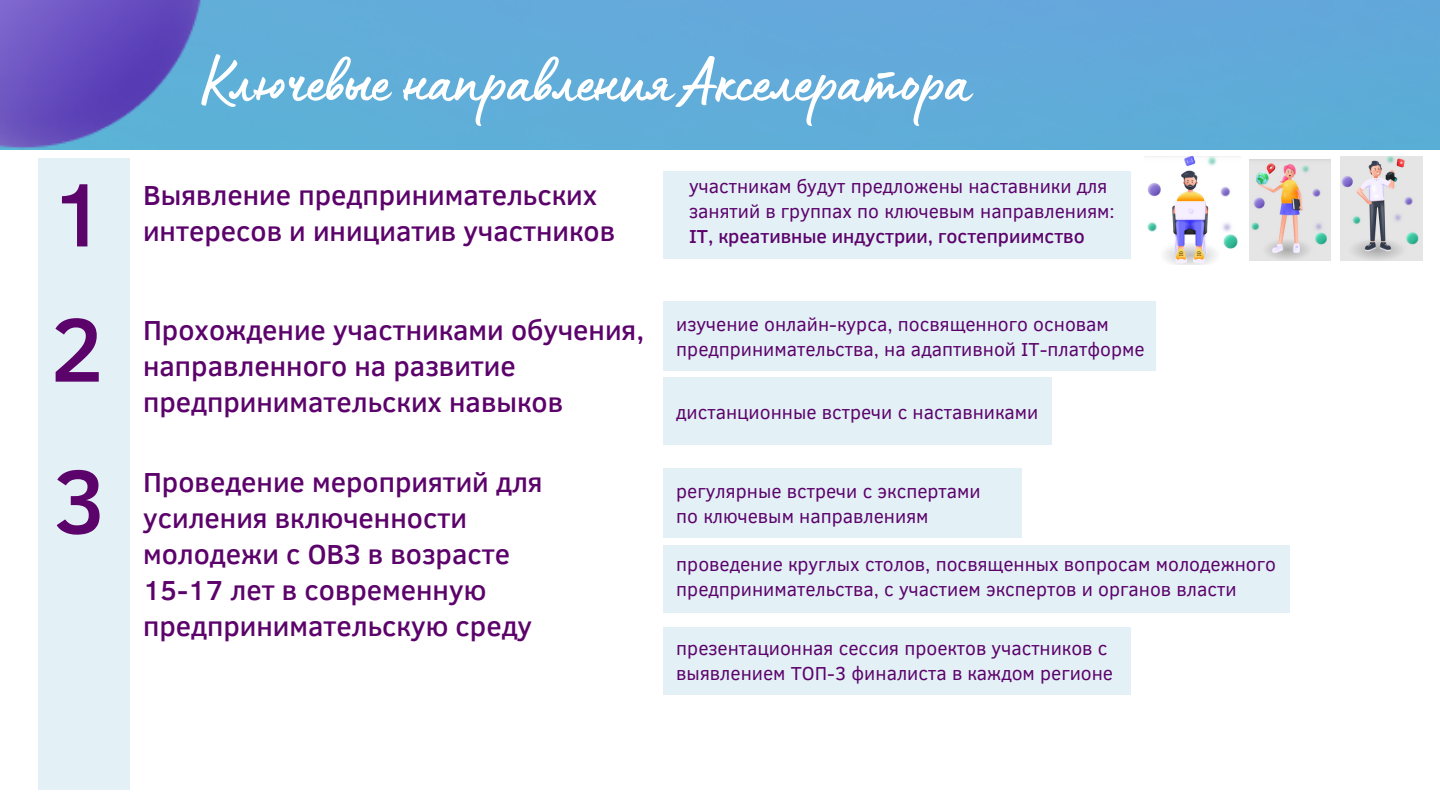
<style>
.page{position:relative;width:1440px;height:810px;background:#fff}
.page>*{position:absolute;margin:0;border:0;box-sizing:border-box;transform-origin:0 0}
.t1{font:500 92px "Clear Sans";color:#5c026b}
.t2{font:65.5px "Lumios Marker";color:#fff}
.t3{font:500 28.2px/36px "Clear Sans";color:#5c026b}
.t4{font:19.3px/24.8px "Clear Sans";color:#5c026b}
.s1{font-weight:500}
</style>
<div class="page">
<img style="left:0;top:0;width:1440px;height:149px">
<div style="left:38px;top:158px;width:92px;height:632px;background:#e3f1f7"></div>
<img style="left:1144px;top:156px;width:96px;height:109px">
<img style="left:1250px;top:160px;width:81px;height:100px">
<img style="left:1341px;top:156px;width:81px;height:104px">
<div style="left:663px;top:171px;width:468px;height:87px;background:#e3f1f7"></div>
<div style="left:663px;top:301px;width:493px;height:70px;background:#e3f1f7"></div>
<div style="left:663px;top:378px;width:389px;height:67px;background:#e3f1f7"></div>
<div style="left:663px;top:469px;width:359px;height:69px;background:#e3f1f7"></div>
<div style="left:663px;top:545px;width:627px;height:68px;background:#e3f1f7"></div>
<div style="left:663px;top:627px;width:468px;height:68px;background:#e3f1f7"></div>
<p class="t1" style="left:50px;top:147px;width:59px">1</p>
<p class="t2" style="left:203px;top:60px;width:768px">Ключевые направления Акселератора</p>
<p class="t3" style="left:143px;top:176px;width:456px">Выявление предпринимательских</p>
<p class="t3" style="left:143px;top:212px;width:474px">интересов и инициатив участников</p>
<p class="t4" style="left:689px;top:173px;width:427px">участникам будут предложены наставники для занятий в группах по ключевым направлениям:<br><span class="s1">IT, креативные индустрии, гостеприимство</span></p>
<p class="t1" style="left:50px;top:283px;width:55px">2</p>
<p class="t4" style="left:676px;top:311px;width:470px">изучение онлайн-курса, посвященного основам предпринимательства, на адаптивной IT-платформе</p>
<p class="t4" style="left:676px;top:398px;width:364px">дистанционные встречи с наставниками</p>
<p class="t3" style="left:143px;top:311px;width:503px">Прохождение участниками обучения, направленного на развитие предпринимательских навыков</p>
<p class="t1" style="left:53px;top:434px;width:55px">3</p>
<p class="t3" style="left:143px;top:462px;width:401px">Проведение мероприятий для усиления включенности молодежи с ОВЗ в возрасте<br>15-17 лет в современную предпринимательскую среду</p>
<p class="t4" style="left:676px;top:478px;width:306px">регулярные встречи с экспертами по ключевым направлениям</p>
<p class="t4" style="left:676px;top:551px;width:601px">проведение круглых столов, посвященных вопросам молодежного предпринимательства, с участием экспертов и органов власти</p>
<p class="t4" style="left:676px;top:635px;width:438px">презентационная сессия проектов участников с выявлением ТОП-3 финалиста в каждом регионе</p>
</div>
